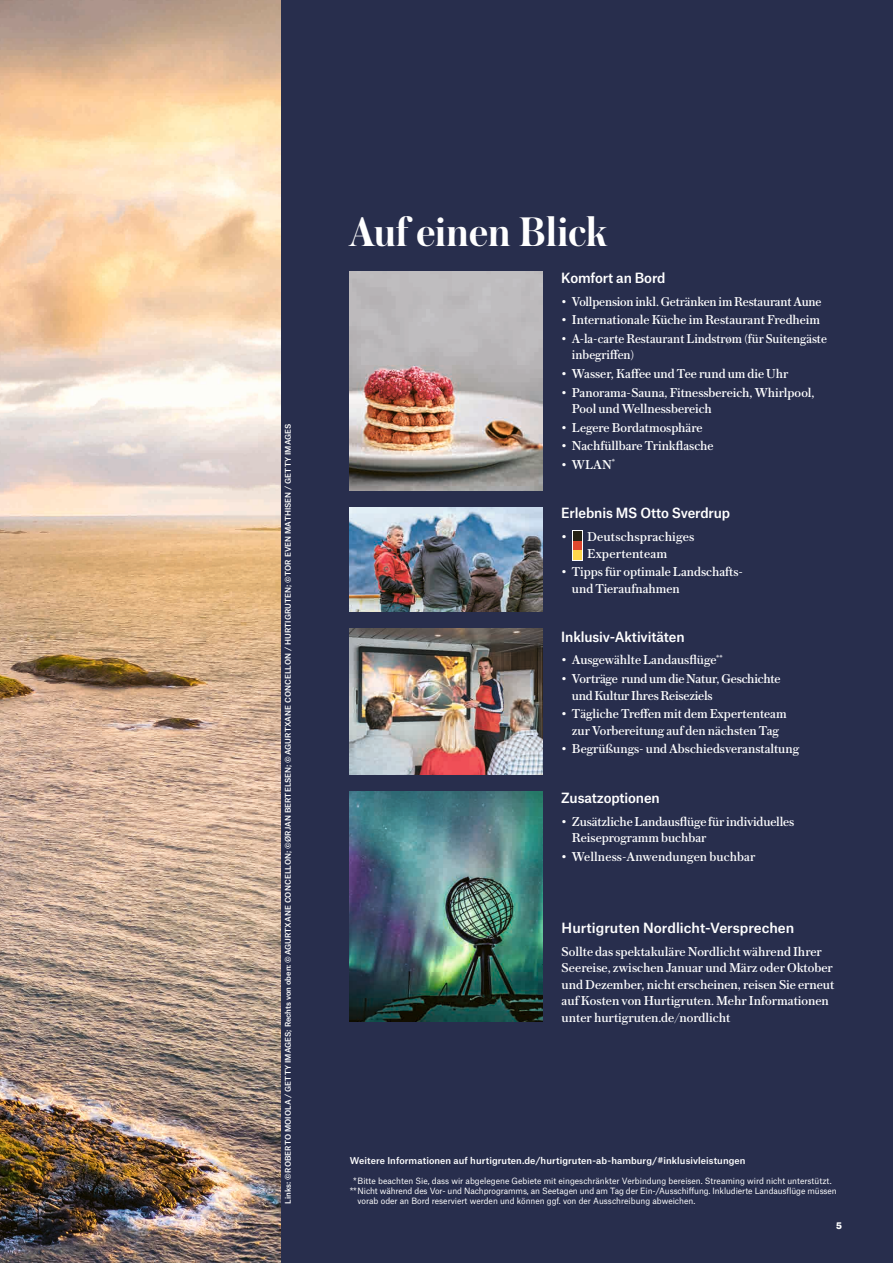
<style>
.page{position:relative;width:893px;height:1263px;background:#fff}
.page>*{position:absolute;margin:0;border:0;box-sizing:border-box;transform-origin:0 0}
.t1{font:600 43.5px "Austin";letter-spacing:-.005em;color:#fff}
.t2{font:13.5px/16.5px "Austin Text Roman No 2";color:#fff}
.t3{font:500 13.5px "Atlas Grotesk";letter-spacing:-.01em;color:#fff}
.t4{font:500 9px "Atlas Grotesk";letter-spacing:.01em;color:#fff}
.t5{font:900 9px "Atlas Grotesk";color:#fff}
.t6{font:8.25px "Atlas Grotesk";color:#fff}
.t7{font:500 7.5px "Atlas Grotesk";letter-spacing:.01em;color:#fff}
</style>
<div class="page">
<div style="left:247px;top:0;width:646px;height:1263px;background:#282e4d"></div>
<img style="left:0;top:0;width:281px;height:1263px">
<svg style="left:572px;top:530px;width:10px;height:31px"></svg>
<div style="left:573px;top:541px;width:8px;height:9px;background:#de482e"></div>
<div style="left:573px;top:531px;width:8px;height:10px;background:#262214"></div>
<div style="left:573px;top:550px;width:8px;height:10px;background:#ffd64b"></div>
<img style="left:350px;top:272px;width:192px;height:218px">
<img style="left:350px;top:507px;width:192px;height:104px">
<img style="left:350px;top:628px;width:192px;height:147px">
<img style="left:350px;top:792px;width:192px;height:230px">
<p class="t7" style="left:282px;top:1203px;width:782px;rotate:-90deg">Links: © ROBERTO MOIOLA / GETTY IMAGES; Rechts von oben: © AGURTXANE CONCELLON; © ØRJAN BERTELSEN; © AGURTXANE CONCELLON / HURTIGRUTEN; © TOR EVEN MATHISEN / GETTY IMAGES</p>
<h1 class="t1" style="left:349px;top:201px;width:260px">Auf einen Blick</h1>
<p class="t3" style="left:561px;top:267px;width:106px">Komfort an Bord</p>
<p class="t2" style="left:561px;top:292px;width:262px">• Vollpension inkl. Getränken im Restaurant Aune</p>
<p class="t2" style="left:561px;top:311px;width:260px">• Internationale Küche im Restaurant Fredheim</p>
<p class="t2" style="left:572px;top:330px;width:256px;text-indent:-11px">• A-la-carte Restaurant Lindstrøm (für Suitengäste inbegriffen)</p>
<p class="t2" style="left:561px;top:365px;width:229px">• Wasser, Kaffee und Tee rund um die Uhr</p>
<p class="t2" style="left:572px;top:383px;width:244px;text-indent:-11px">• Panorama-Sauna, Fitnessbereich, Whirlpool,<br>Pool und Wellnessbereich</p>
<p class="t2" style="left:561px;top:419px;width:143px">• Legere Bordatmosphäre</p>
<p class="t2" style="left:561px;top:437px;width:154px">• Nachfüllbare Trinkflasche</p>
<p class="t2" style="left:561px;top:456px;width:55px">• WLAN<sup>*</sup></p>
<p class="t3" style="left:561px;top:502px;width:170px">Erlebnis MS Otto Sverdrup</p>
<p class="t2" style="left:561px;top:528px;width:135px;text-align:center">• Deutschsprachiges<br>Expertenteam</p>
<p class="t2" style="left:572px;top:563px;width:173px;text-indent:-11px">• Tipps für optimale Landschafts&shy;und Tieraufnahmen</p>
<p class="t3" style="left:561px;top:625px;width:125px">Inklusiv-Aktivitäten</p>
<p class="t2" style="left:561px;top:651px;width:163px">• Ausgewählte Landausflüge<sup>**</sup></p>
<p class="t2" style="left:572px;top:670px;width:210px;text-indent:-11px">• Vorträge rund um die Natur, Geschichte und Kultur Ihres Reiseziels</p>
<p class="t2" style="left:561px;top:705px;width:227px;text-align:center">• Tägliche Treffen mit dem Expertenteam zur Vorbereitung auf den nächsten Tag</p>
<p class="t2" style="left:561px;top:740px;width:239px">• Begrüßungs- und Abschiedsveranstaltung</p>
<p class="t3" style="left:561px;top:787px;width:100px">Zusatzoptionen</p>
<p class="t2" style="left:572px;top:813px;width:224px;text-indent:-11px">• Zusätzliche Landausflüge für individuelles<br>Reiseprogramm buchbar</p>
<p class="t2" style="left:561px;top:848px;width:196px">• Wellness-Anwendungen buchbar</p>
<p class="t3" style="left:562px;top:916px;width:234px">Hurtigruten Nordlicht-Versprechen</p>
<p class="t2" style="left:562px;top:942px;width:274px">Sollte das spektakuläre Nordlicht während Ihrer Seereise, zwischen Januar und März oder Oktober und Dezember, nicht erscheinen, reisen Sie erneut auf Kosten von Hurtigruten. Mehr Informationen unter hurtigruten.de/nordlicht</p>
<p class="t4" style="left:350px;top:1153px;width:397px">Weitere Informationen auf hurtigruten.de/hurtigruten-ab-hamburg/#inklusivleistungen</p>
<p class="t6" style="left:353px;top:1174px;width:480px">* Bitte beachten Sie, dass wir abgelegene Gebiete mit eingeschränkter Verbindung bereisen. Streaming wird nicht unterstützt.</p>
<p class="t6" style="left:350px;top:1184px;width:488px">** Nicht während des Vor- und Nachprogramms, an Seetagen und am Tag der Ein-/Ausschiffung. Inkludierte Landausflüge müssen</p>
<p class="t6" style="left:358px;top:1194px;width:339px">vorab oder an Bord reserviert werden und können ggf. von der Ausschreibung abweichen.</p>
<p class="t5" style="left:836px;top:1218px;width:7px">5</p>
</div>
